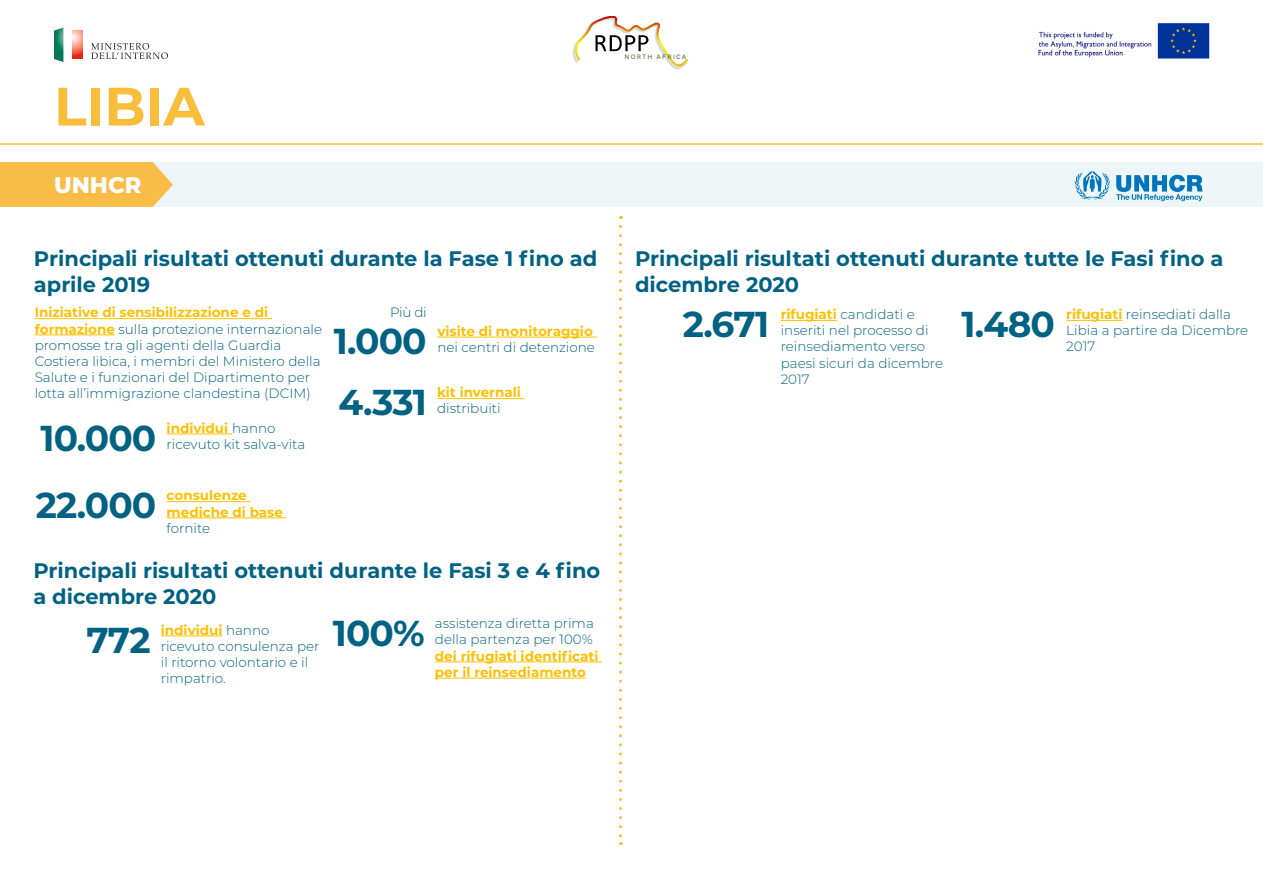
<style>
.page{position:relative;width:1263px;height:893px;background:#fff}
.page>*{position:absolute;margin:0;border:0;box-sizing:border-box;transform-origin:0 0}
.t1{font:700 54px "Montserrat";color:#f8be3b}
.t2{font:700 36px "Montserrat";letter-spacing:-.025em;color:#006283}
.t3{font:800 22.5px "Montserrat";color:#fff}
.t4{font:700 21px/25.2px "Montserrat";color:#006283}
.t5{font:300 13.5px/16.2px "Montserrat";color:#006283}
.t6{font:700 13.5px/16.2px "Montserrat";color:#ffc000}
.t7{font:6.75px "Work Sans";letter-spacing:.17em;color:#405627}
.s1{font-weight:700;color:#ffc000}
.s2{font-weight:300;color:#006283}
</style>
<div class="page">
<div style="left:0;top:162px;width:1263px;height:45px;background:#edf5f7"></div>
<svg style="left:0;top:162px;width:173px;height:45px;background:#f8bf50"></svg>
<svg style="left:91px;top:43px;width:77px;height:16px"></svg>
<svg style="left:54px;top:27px;width:9px;height:35px"></svg>
<svg style="left:73px;top:31px;width:9px;height:28px"></svg>
<img style="left:1038px;top:23px;width:172px;height:36px">
<img style="left:572px;top:16px;width:109px;height:54px">
<svg style="left:574px;top:17px;width:115px;height:51px"></svg>
<hr style="left:0;top:143px;width:1263px;height:2px;background:#f8be3b">
<svg style="left:619px;top:226px;width:3px;height:619px"></svg>
<svg style="left:1074px;top:171px;width:36px;height:29px"></svg>
<svg style="left:1116px;top:175px;width:86px;height:26px"></svg>
<hr style="left:161px;top:636px;width:62px;height:1px;background:#ffc000">
<hr style="left:435px;top:661px;width:167px;height:1px;background:#ffc000">
<hr style="left:435px;top:678px;width:151px;height:1px;background:#ffc000">
<hr style="left:437px;top:337px;width:160px;height:1px;background:#ffc000">
<hr style="left:167px;top:434px;width:65px;height:1px;background:#ffc000">
<hr style="left:167px;top:501px;width:84px;height:1px;background:#ffc000">
<hr style="left:167px;top:517px;width:120px;height:1px;background:#ffc000">
<hr style="left:437px;top:398px;width:88px;height:1px;background:#ffc000">
<hr style="left:35px;top:318px;width:237px;height:1px;background:#ffc000">
<hr style="left:35px;top:334px;width:80px;height:1px;background:#ffc000">
<hr style="left:781px;top:320px;width:56px;height:1px;background:#ffc000">
<hr style="left:1066px;top:320px;width:56px;height:1px;background:#ffc000">
<p class="t1" style="left:54px;top:67px;width:152px">LIBIA</p>
<p class="t3" style="left:54px;top:169px;width:89px">UNHCR</p>
<p class="t7" style="left:625px;top:52px;width:63px">NORTH AFRICA</p>
<p class="t4" style="left:34px;top:245px;width:565px">Principali risultati ottenuti durante la Fase 1 fino ad aprile 2019</p>
<p class="t2" style="left:334px;top:315px;width:94px">1.000</p>
<p class="t4" style="left:635px;top:245px;width:590px">Principali risultati ottenuti durante tutte le Fasi fino a dicembre 2020</p>
<p class="t5" style="left:35px;top:304px;width:289px"><span class="s1">Iniziative di sensibilizzazione e di formazione</span> sulla protezione internazionale promosse tra gli agenti della Guardia Costiera libica, i membri del Ministero della Salute e i funzionari del Dipartimento per lotta all’immigrazione clandestina (DCIM)</p>
<p class="t2" style="left:683px;top:298px;width:88px">2.671</p>
<p class="t5" style="left:781px;top:306px;width:164px"><span class="s1">rifugiati</span> candidati e inseriti nel processo di reinsediamento verso paesi sicuri da dicembre<br>2017</p>
<p class="t2" style="left:962px;top:298px;width:95px">1.480</p>
<p class="t5" style="left:1066px;top:306px;width:183px"><span class="s1">rifugiati</span> reinsediati dalla<br>Libia a partire da Dicembre<br>2017</p>
<p class="t5" style="left:390px;top:304px;width:38px">Più di</p>
<p class="t5" style="left:437px;top:322px;width:159px"><span class="s1">visite di monitoraggio </span>nei centri di detenzione</p>
<p class="t2" style="left:339px;top:377px;width:90px">4.331</p>
<p class="t6" style="left:437px;top:384px;width:85px">kit invernali <span class="s2">distribuiti</span></p>
<p class="t2" style="left:41px;top:412px;width:117px">10.000</p>
<p class="t5" style="left:167px;top:419px;width:140px"><span class="s1">individui</span> hanno ricevuto kit salva-vita</p>
<p class="t2" style="left:36px;top:480px;width:122px">22.000</p>
<p class="t6" style="left:167px;top:487px;width:118px">consulenze mediche di base <span class="s2">fornite</span></p>
<p class="t4" style="left:33px;top:557px;width:568px">Principali risultati ottenuti durante le Fasi 3 e 4 fino a dicembre 2020</p>
<p class="t2" style="left:87px;top:614px;width:66px">772</p>
<p class="t5" style="left:161px;top:621px;width:160px"><span class="s1">individui</span> hanno ricevuto consulenza per il ritorno volontario e il rimpatrio.</p>
<p class="t2" style="left:333px;top:608px;width:93px">100%</p>
<p class="t6" style="left:435px;top:615px;width:165px"><span class="s2">assistenza diretta prima della partenza per 100% </span>dei rifugiati identificati per il reinsediamento</p>
</div>
